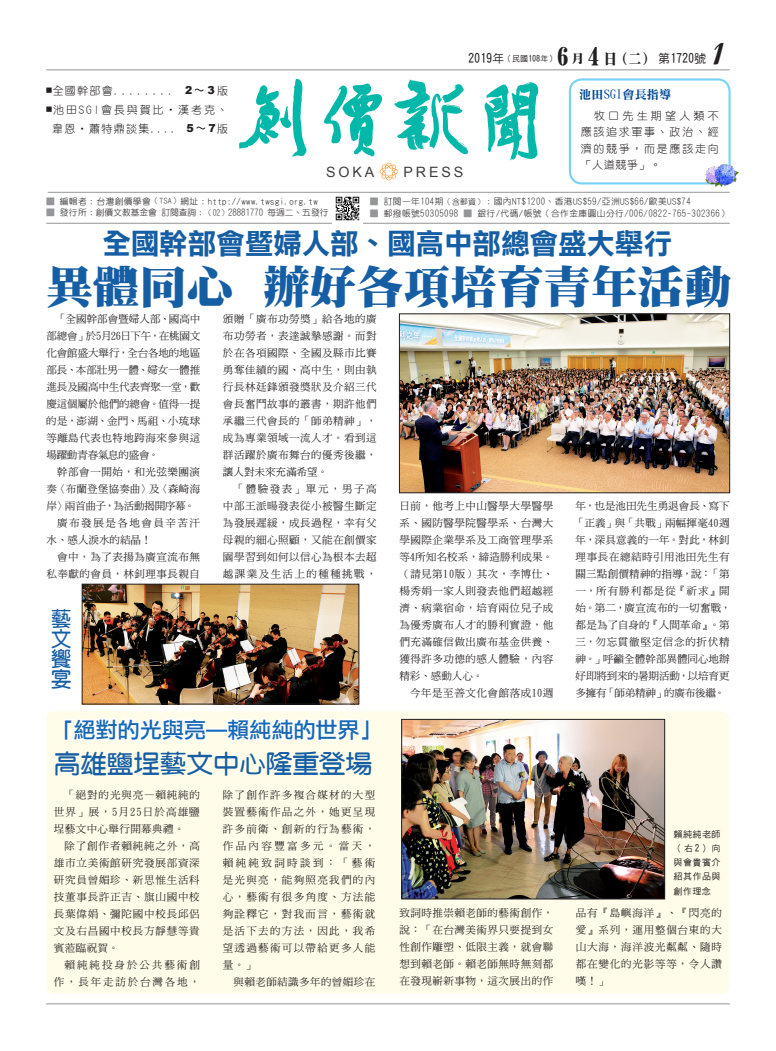
<style>
.page{position:relative;width:776px;height:1051px;background:#fff}
.page>*{position:absolute;margin:0;border:0;box-sizing:border-box;transform-origin:0 0}
.t1{font:45px "DF Ming UB HK BF";color:#165ea4;scale:1.04 1}
.t2{font:30px "Script MT Bold";color:#231f20}
.t3{font:28.8px "DF Li Hei Bd WIN BF";letter-spacing:-.01em;color:#165ea4}
.t4{font:25.2px "DF Yuan Bd HK BF";letter-spacing:-.01em;color:#165ea4;scale:1.06 1}
.t5{font:21.8px "Li Gothic Med";letter-spacing:-.01em;color:#1768b4}
.t6{font:20.9px/20.2px "DF Yuan Bd HK BF";color:#165ea4;text-align:justify}
.t7{font:14.2px "Arial";letter-spacing:.2em;color:#3e3e3f}
.t8{font:12px "DF Hei Md HK BF";color:#231f20}
.t9{font:12px "DF Li Song Bd WIN BF";letter-spacing:.02em;color:#014892}
.t10{font:11px/16.5px "DF Yuan Lt HK BF";letter-spacing:.155em;color:#231f20;text-align:justify}
.t11{font:10.5px/17px "DF Ming Md HK BF";letter-spacing:.05em;color:#231f20;text-align:justify}
.t12{font:10.5px/17px "DF Ming Md HK BF";letter-spacing:.025em;color:#231f20}
.t13{font:10.5px/17px "DF Ming Md HK BF";letter-spacing:.185em;color:#231f20;text-align:right}
.t14{font:10.5px "DF Ming Md HK BF";letter-spacing:.02em;color:#231f20}
.t15{font:10.5px "DF Ming Md HK BF";letter-spacing:-.025em;color:#231f20}
.t16{font:10.5px "DF Ming Md HK BF";letter-spacing:.145em;color:#231f20}
.t17{font:10.5px "DF Ming Md HK BF";color:#231f20}
.t18{font:9px/14.3px "DF Hei Md HK BF";letter-spacing:.055em;color:#231f20;text-align:justify}
.t19{font:8.7px "DF Yuan Lt HK BF";letter-spacing:.05em;color:#231f20}
.t20{font:8.7px "DF Yuan Lt HK BF";color:#231f20}
.t21{font:8px "DF Hei Md HK BF";color:#231f20}
.s1{font-size:12px}
.s2{font-family:"DF Ming UB HK BF";font-size:23.6px}
.s3{font-family:"DF Ming UB HK BF"}
.s4{font-family:"DF Ming UB HK BF";font-size:14.4px}
.s5{font-size:6px}
.s6{font-family:"Arial";font-weight:900}
.s7{font-family:"Li Hei Pro"}
.s8{color:#939598}
.s9{font-size:7.7px}
.s10{font-size:20.8px}
</style>
<div class="page">
<hr style="left:46px;top:1003px;width:683px;height:1px;background:#939598">
<img style="left:735px;top:171px;width:4px;height:11px">
<img style="left:84px;top:586px;width:273px;height:116px">
<div style="left:82px;top:584px;width:277px;height:120px;border:1px solid #231f20"></div>
<svg style="left:46px;top:69px;width:689px;height:155px"></svg>
<div style="left:46px;top:711px;width:683px;height:283px;background:#fffde9;border-radius:8px"></div>
<svg style="left:64px;top:685px;width:145px;height:56px"></svg>
<div style="left:205px;top:728px;width:24px;height:4px;border:3px solid #fff"></div>
<svg style="left:224px;top:718px;width:146px;height:24px"></svg>
<img style="left:403px;top:721px;width:259px;height:176px">
<div style="left:401px;top:719px;width:263px;height:180px;border:1px solid #231f20"></div>
<img style="left:401px;top:316px;width:326px;height:175px">
<div style="left:399px;top:314px;width:330px;height:179px;border:1px solid #231f20"></div>
<h2 class="t2" style="left:712px;top:35px;width:13px">1</h2>
<p class="t21" style="left:468px;top:55px;width:89px"><span class="s1">2019年</span>（民國108年）</p>
<p class="t8" style="left:557px;top:53px;width:151px"><span class="s2">6</span> <span class="s3">月</span> <span class="s2">4</span> <span class="s4">日（二）</span>第1720號</p>
<p class="t10" style="left:46px;top:82px;width:183px"><span class="s5">■</span>全國幹部會........ <span class="s6">2</span><span class="s7">～</span><span class="s6">3</span>版</p>
<p class="t10" style="left:46px;top:100px;width:183px;line-height:19px;text-align:center"><span class="s5">■</span>池田SGI會長與賀比‧漢考克、韋恩‧蕭特鼎談集.... <span class="s6">5</span><span class="s7">～</span><span class="s6">7</span>版</p>
<p class="t9" style="left:579px;top:89px;width:93px">池田SGI會長指導</p>
<p class="t10" style="left:580px;top:107px;width:140px;text-indent:13px">牧口先生期望人類不應該追求軍事、政治、經濟的競爭，而是應該走向「人道競爭」。</p>
<h3 class="t7" style="left:326px;top:163px;width:50px">SOKA</h3>
<h3 class="t7" style="left:403px;top:163px;width:61px">PRESS</h3>
<p class="t19" style="left:370px;top:197px;width:322px"><span class="s8">■</span> 訂閱一年104期<span class="s9">（含郵資）</span>：國內NT$1200、香港US$59/亞洲US$66/歐美US$74</p>
<p class="t19" style="left:370px;top:208px;width:361px"><span class="s8">■</span> 郵撥帳號50305098 <span class="s8">■</span> 銀行/代碼/帳號（合作金庫圓山分行/006/0822-765-302366）</p>
<p class="t19" style="left:46px;top:197px;width:273px"><span class="s8">■</span> 編輯者：台灣創價學會<span class="s9">（TSA）</span>網址：http://www.twsgi.org.tw</p>
<p class="t20" style="left:46px;top:208px;width:284px"><span class="s8">■</span> 發行所：創價文教基金會 訂閱查詢：<span class="s9">（02）</span>28881770 每週二、五發行</p>
<h3 class="t3" style="left:102px;top:229px;width:571px">全國幹部會暨婦人部、國高中部總會盛大舉行</h3>
<h1 class="t1" style="left:46px;top:264px;width:660px">異體同心 辦好各項培育青年活動</h1>
<p class="t11" style="left:46px;top:310px;width:155px;text-indent:9px">「全國幹部會暨婦人部、國高中部總會」於5月26日下午，在桃園文化會館盛大舉行，全台各地的地區部長、本部壯男一體、婦女一體推進長及國高中生代表齊聚一堂，歡慶這個屬於他們的總會。值得一提的是，澎湖、金門、馬祖、小琉球等離島代表也特地跨海來參與這場躍動青春氣息的盛會。</p>
<p class="t11" style="left:57px;top:463px;width:144px">幹部會一開始，和光弦樂團演</p>
<p class="t14" style="left:46px;top:483px;width:155px">奏〈布蘭登堡協奏曲〉及〈森崎海</p>
<p class="t15" style="left:46px;top:500px;width:150px">岸〉兩首曲子，為活動揭開序幕。</p>
<p class="t16" style="left:57px;top:517px;width:144px">廣布發展是各地會員辛苦汗</p>
<p class="t17" style="left:46px;top:534px;width:106px">水、感人淚水的結晶！</p>
<p class="t11" style="left:57px;top:548px;width:144px">會中，為了表揚為廣宣流布無</p>
<p class="t11" style="left:46px;top:565px;width:155px">私奉獻的會員，林釗理事長親自</p>
<h3 class="t6" style="left:51px;top:608px;width:21px">藝文饗宴</h3>
<p class="t11" style="left:223px;top:310px;width:155px">頒贈「廣布功勞獎」給各地的廣布功勞者，表達誠摯感謝。而對於在各項國際、全國及縣市比賽勇奪佳績的國、高中生，則由執行長林廷鋒頒發獎狀及介紹三代會長奮鬥故事的叢書，期許他們承繼三代會長的「師弟精神」，成為專業領域一流人才。看到這群活躍於廣布舞台的優秀後繼，讓人對未來充滿希望。</p>
<p class="t11" style="left:223px;top:480px;width:155px;text-indent:11px">「體驗發表」單元，男子高中部王派暘發表從小被醫生斷定為發展遲緩，成長過程，幸有父母親的細心照顧，又能在創價家園學習到如何以信心為根本去超越課業及生活上的種種挑戰，</p>
<h3 class="t5" style="left:53px;top:719px;width:329px"><span class="s10">「</span>絕對的光與亮<span class="s10">—</span>賴純純的世界<span class="s10">」</span></h3>
<h3 class="t4" style="left:54px;top:751px;width:302px">高雄鹽埕藝文中心隆重登場</h3>
<p class="t11" style="left:223px;top:786px;width:154px">除了創作許多複合媒材的大型裝置藝術作品之外，她更呈現許多前衛、創新的行為藝術，作品內容豐富多元。當天，賴純純致詞時談到：「藝術是光與亮，能夠照亮我們的內心，藝術有很多角度、方法能夠詮釋它，對我而言，藝術就是活下去的方法，因此，我希望透過藝術可以帶給更多人能量。」</p>
<p class="t11" style="left:233px;top:973px;width:143px">與賴老師結識多年的曾媚珍在</p>
<p class="t11" style="left:54px;top:786px;width:147px;text-indent:11px">「絕對的光與亮—賴純純的世界」展，5月25日於高雄鹽埕藝文中心舉行開幕典禮。</p>
<p class="t11" style="left:54px;top:837px;width:147px;text-indent:11px">除了創作者賴純純之外，高雄市立美術館研究發展部資深研究員曾媚珍、新思惟生活科技董事長許正吉、旗山國中校長葉偉娟、彌陀國中校長邱侶文及右昌國中校長方靜慧等貴賓蒞臨祝賀。</p>
<p class="t13" style="left:54px;top:956px;width:147px">賴純純投身於公共藝術創作，長年走訪於台灣各地，</p>
<p class="t11" style="left:399px;top:497px;width:155px">日前，他考上中山醫學大學醫學系、國防醫學院醫學系、台灣大學國際企業學系及工商管理學系等4所知名校系，締造勝利成果。（請見第10版）其次，李博仕、楊秀娟一家人則發表他們超越經濟、病業宿命，培育兩位兒子成為優秀廣布人才的勝利實證，他們充滿確信做出廣布基金供養、獲得許多功德的感人體驗，內容精彩、感動人心。</p>
<p class="t11" style="left:410px;top:684px;width:145px">今年是至善文化會館落成10週</p>
<p class="t12" style="left:574px;top:497px;width:158px">年，也是池田先生勇退會長、寫下「正義」與「共戰」兩幅揮毫40週年，深具意義的一年。對此，林釗理事長在總結時引用池田先生有關三點創價精神的指導，說：「第一，所有勝利都是從『祈求』開始。第二，廣宣流布的一切奮戰，都是為了自身的『人間革命』。第三，勿忘貫徹堅定信念的折伏精神。」呼籲全體幹部異體同心地辦好即將到來的暑期活動，以培育更多擁有「師弟精神」的廣布後繼。</p>
<p class="t18" style="left:673px;top:826px;width:48px">賴純純老師（右2）向與會貴賓介紹其作品與創作理念</p>
<p class="t11" style="left:399px;top:904px;width:155px">致詞時推崇賴老師的藝術創作，說：「在台灣美術界只要提到女性創作雕塑、低限主義，就會聯想到賴老師。賴老師無時無刻都在發現嶄新事物，這次展出的作</p>
<p class="t11" style="left:576px;top:904px;width:148px">品有『島嶼海洋』、『閃亮的愛』系列，運用整個台東的大山大海，海洋波光粼粼、隨時都在變化的光影等等，令人讚嘆！」</p>
</div>
